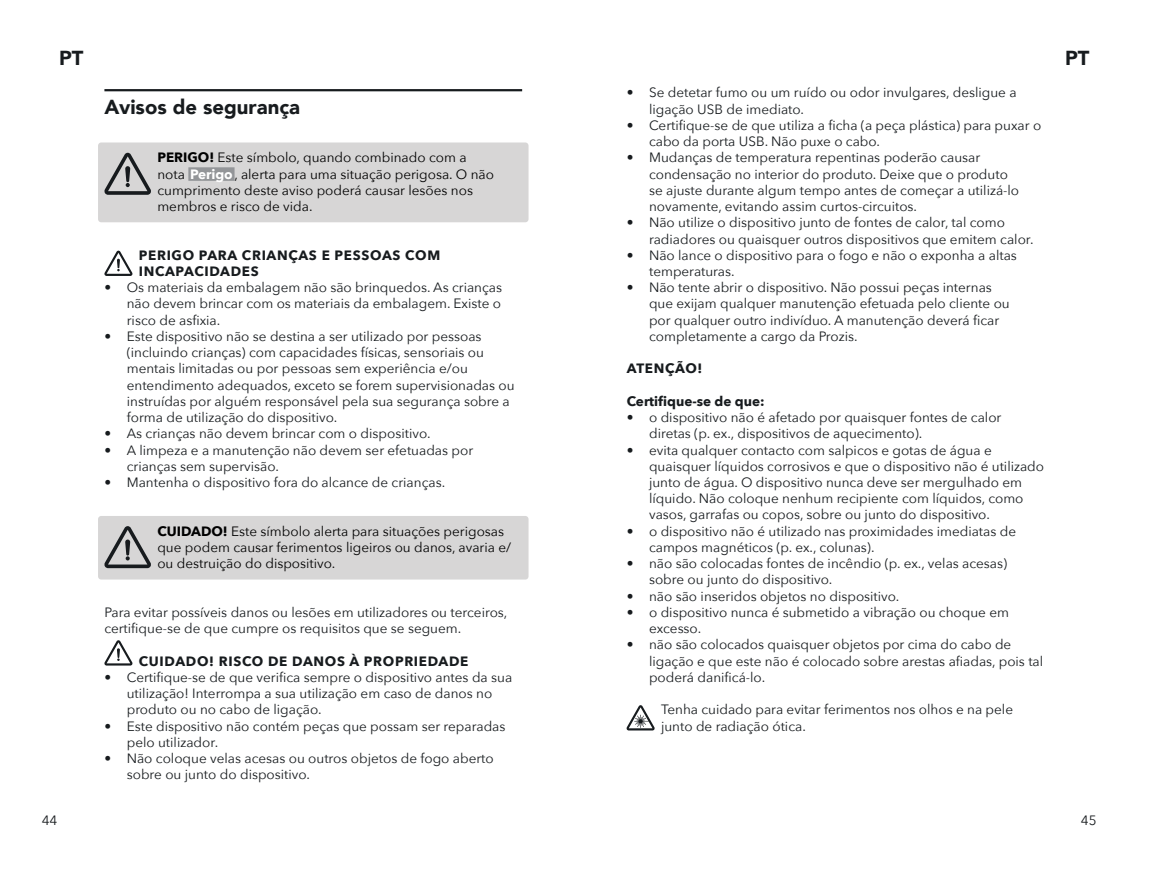
<style>
.page{position:relative;width:1149px;height:893px;background:#fff}
.page>*{position:absolute;margin:0;border:0;box-sizing:border-box;transform-origin:0 0}
.t1{font:900 20.25px "Avenir";color:#171b1e}
.t2{font:13.5px/16.2px "Avenir Next";color:#171b1e}
.t3{font:13.5px/16.2px "Avenir Next";color:#000}
.t4{font:700 13.5px/16.2px "Avenir Next";letter-spacing:.05em;color:#171b1e}
.t5{font:700 13.5px "Avenir Next";color:#171b1e}
.s1{font-weight:700}
.s2{font-weight:700;color:#fff}
</style>
<div class="page">
<hr style="left:104px;top:89px;width:418px;height:2px;background:#171b1e">
<div style="left:98px;top:142px;width:430px;height:80px;background:#d7d6d6;border-radius:3px"></div>
<div style="left:188px;top:167px;width:46px;height:14px;background:#939598"></div>
<div style="left:98px;top:516px;width:430px;height:64px;background:#d7d6d6;border-radius:3px"></div>
<svg style="left:104px;top:251px;width:28px;height:25px"></svg>
<svg style="left:104px;top:153px;width:47px;height:42px"></svg>
<svg style="left:104px;top:526px;width:47px;height:42px"></svg>
<svg style="left:104px;top:640px;width:28px;height:26px"></svg>
<svg style="left:626px;top:705px;width:28px;height:25px"></svg>
<h1 class="t1" style="left:59px;top:41px;width:26px">PT</h1>
<h1 class="t1" style="left:1064px;top:41px;width:26px">PT</h1>
<p class="t2" style="left:649px;top:84px;width:369px;text-indent:-22px">• Se detetar fumo ou um ruído ou odor invulgares, desligue a ligação USB de imediato.</p>
<p class="t2" style="left:649px;top:117px;width:393px;text-indent:-22px">• Certifique-se de que utiliza a ficha (a peça plástica) para puxar o cabo da porta USB. Não puxe o cabo.</p>
<p class="t2" style="left:649px;top:149px;width:371px;text-indent:-22px">• Mudanças de temperatura repentinas poderão causar condensação no interior do produto. Deixe que o produto se ajuste durante algum tempo antes de começar a utilizá-lo novamente, evitando assim curtos-circuitos.</p>
<p class="t2" style="left:649px;top:214px;width:386px;text-indent:-22px">• Não utilize o dispositivo junto de fontes de calor, tal como radiadores ou quaisquer outros dispositivos que emitem calor.</p>
<p class="t2" style="left:649px;top:246px;width:369px;text-indent:-22px">• Não lance o dispositivo para o fogo e não o exponha a altas temperaturas.</p>
<p class="t2" style="left:649px;top:279px;width:362px;text-indent:-22px">• Não tente abrir o dispositivo. Não possui peças internas que exijam qualquer manutenção efetuada pelo cliente ou por qualquer outro indivíduo. A manutenção deverá ficar completamente a cargo da Prozis.</p>
<p class="t4" style="left:626px;top:360px;width:77px">ATENÇÃO!</p>
<p class="t5" style="left:626px;top:389px;width:139px">Certifique-se de que:</p>
<p class="t2" style="left:649px;top:409px;width:354px;text-indent:-22px">• o dispositivo não é afetado por quaisquer fontes de calor diretas (p. ex., dispositivos de aquecimento).</p>
<p class="t2" style="left:649px;top:441px;width:396px;text-indent:-22px">• evita qualquer contacto com salpicos e gotas de água e quaisquer líquidos corrosivos e que o dispositivo não é utilizado junto de água. O dispositivo nunca deve ser mergulhado em líquido. Não coloque nenhum recipiente com líquidos, como vasos, garrafas ou copos, sobre ou junto do dispositivo.</p>
<p class="t2" style="left:649px;top:522px;width:368px;text-indent:-22px">• o dispositivo não é utilizado nas proximidades imediatas de campos magnéticos (p. ex., colunas).</p>
<p class="t2" style="left:649px;top:555px;width:359px;text-indent:-22px">• não são colocadas fontes de incêndio (p. ex., velas acesas) sobre ou junto do dispositivo.</p>
<p class="t2" style="left:626px;top:587px;width:274px">• não são inseridos objetos no dispositivo.</p>
<p class="t2" style="left:649px;top:604px;width:361px;text-indent:-22px">• o dispositivo nunca é submetido a vibração ou choque em excesso.</p>
<p class="t2" style="left:649px;top:636px;width:395px;text-indent:-22px">• não são colocados quaisquer objetos por cima do cabo de ligação e que este não é colocado sobre arestas afiadas, pois tal poderá danificá-lo.</p>
<p class="t2" style="left:660px;top:701px;width:353px">Tenha cuidado para evitar ferimentos nos olhos e na pele junto de radiação ótica.</p>
<h1 class="t1" style="left:104px;top:89px;width:197px">Avisos de segurança</h1>
<p class="t3" style="left:157px;top:149px;width:338px"><span class="s1">PERIGO!</span> Este símbolo, quando combinado com a nota <span class="s2">Perigo</span>, alerta para uma situação perigosa. O não cumprimento deste aviso poderá causar lesões nos membros e risco de vida.</p>
<p class="t4" style="left:139px;top:247px;width:303px">PERIGO PARA CRIANÇAS E PESSOAS COM<br>INCAPACIDADES</p>
<p class="t2" style="left:127px;top:279px;width:377px;text-align:justify;text-indent:-22px">• Os materiais da embalagem não são brinquedos. As crianças não devem brincar com os materiais da embalagem. Existe o risco de asfixia.</p>
<p class="t2" style="left:127px;top:328px;width:389px;text-indent:-22px">• Este dispositivo não se destina a ser utilizado por pessoas (incluindo crianças) com capacidades físicas, sensoriais ou mentais limitadas ou por pessoas sem experiência e/ou entendimento adequados, exceto se forem supervisionadas ou instruídas por alguém responsável pela sua segurança sobre a forma de utilização do dispositivo.</p>
<p class="t2" style="left:104px;top:425px;width:327px">• As crianças não devem brincar com o dispositivo.</p>
<p class="t2" style="left:127px;top:441px;width:348px;text-indent:-22px">• A limpeza e a manutenção não devem ser efetuadas por crianças sem supervisão.</p>
<p class="t2" style="left:104px;top:474px;width:342px">• Mantenha o dispositivo fora do alcance de crianças.</p>
<p class="t3" style="left:157px;top:522px;width:355px"><span class="s1">CUIDADO!</span> Este símbolo alerta para situações perigosas que podem causar ferimentos ligeiros ou danos, avaria e/ ou destruição do dispositivo.</p>
<p class="t2" style="left:104px;top:604px;width:404px">Para evitar possíveis danos ou lesões em utilizadores ou terceiros, certifique-se de que cumpre os requisitos que se seguem.</p>
<p class="t4" style="left:139px;top:653px;width:331px">CUIDADO! RISCO DE DANOS À PROPRIEDADE</p>
<p class="t2" style="left:127px;top:669px;width:387px;text-indent:-22px">• Certifique-se de que verifica sempre o dispositivo antes da sua utilização! Interrompa a sua utilização em caso de danos no produto ou no cabo de ligação.</p>
<p class="t2" style="left:127px;top:717px;width:380px;text-indent:-22px">• Este dispositivo não contém peças que possam ser reparadas pelo utilizador.</p>
<p class="t2" style="left:127px;top:750px;width:368px;text-indent:-22px">• Não coloque velas acesas ou outros objetos de fogo aberto sobre ou junto do dispositivo.</p>
<p class="t2" style="left:42px;top:812px;width:17px">44</p>
<p class="t2" style="left:1080px;top:812px;width:17px">45</p>
</div>
